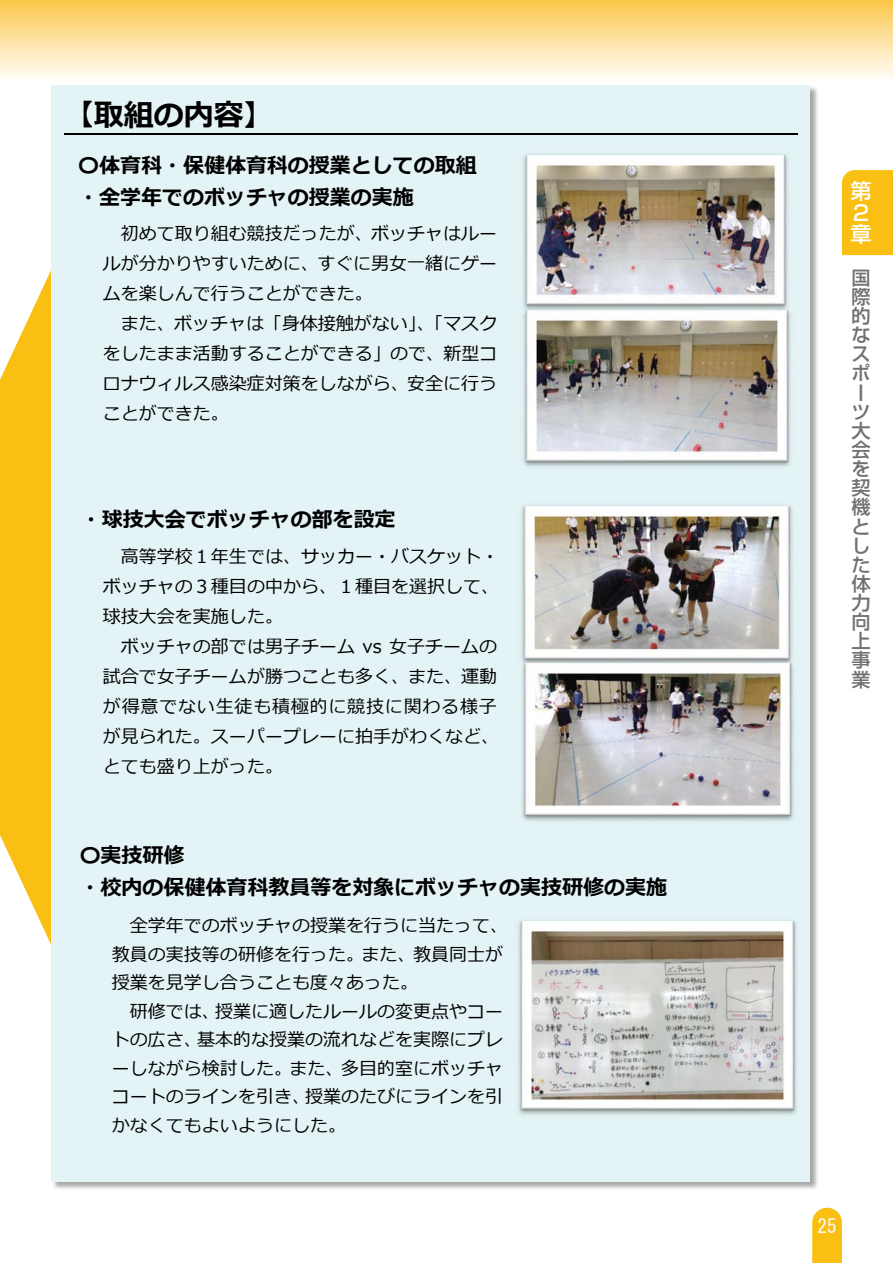
<style>
.page{position:relative;width:893px;height:1263px;background:#fff}
.page>*{position:absolute;margin:0;border:0;box-sizing:border-box;transform-origin:0 0}
.t1{font:700 30px "Meiryo";color:#000}
.t2{font:500 21.3px/21.3px "Shin Go Pro";color:#fff}
.t3{font:700 21px/32.4px "Meiryo";color:#000}
.t4{font:500 19.2px/19.2px "Shin Go Pro";color:#727171}
.t5{font:19.2px "MS Gothic";color:#fff}
.t6{font:18px/30px "Meiryo";color:#000;text-align:justify}
</style>
<div class="page">
<svg style="left:812px;top:1208px;width:30px;height:55px;background:#fac221"></svg>
<div style="left:842px;top:170px;width:51px;height:85px;background:#fabf13"></div>
<div style="left:0;top:0;width:893px;height:85px;background:linear-gradient(to bottom,#fbc74a,#fff)"></div>
<svg style="left:0;top:270px;width:51px;height:675px;fill:#fabf13"></svg>
<div style="left:51px;top:85px;width:768px;height:1106px;background:#000;opacity:.35"></div>
<div style="left:53px;top:92px;width:756px;height:1083px;background:#e4f3f5"></div>
<hr style="left:64px;top:134px;width:734px;height:1px;background:#000">
<img style="left:519px;top:150px;width:275px;height:321px">
<img style="left:517px;top:502px;width:280px;height:323px">
<img style="left:514px;top:916px;width:286px;height:203px">
<h1 class="t1" style="left:64px;top:94px;width:211px">【取組の内容】</h1>
<p class="t3" style="left:78px;top:150px;width:400px">〇体育科・保健体育科の授業としての取組・全学年でのボッチャの授業の実施</p>
<p class="t6" style="left:103px;top:219px;width:396px;text-indent:18px">初めて取り組む競技だったが、ボッチャはルールが分かりやすいために、すぐに男⼥⼀緒にゲームを楽しんで⾏うことができた。</p>
<p class="t6" style="left:103px;top:309px;width:396px;text-indent:18px">また、ボッチャは「⾝体接触がない」、「マスクをしたまま活動することができる」ので、新型コロナウィルス感染症対策をしながら、安全に⾏うことができた。</p>
<p class="t3" style="left:81px;top:504px;width:316px">・球技⼤会でボッチャの部を設定</p>
<p class="t6" style="left:103px;top:542px;width:398px;text-indent:18px">高等学校１年生では、サッカー・バスケット・ボッチャの３種目の中から、１種目を選択して、球技大会を実施した。</p>
<p class="t6" style="left:103px;top:632px;width:398px;text-align:left;text-indent:18px">ボッチャの部では男子チーム vs 女子チームの試合で女子チームが勝つことも多く、また、運動が得意でない生徒も積極的に競技に関わる様子が見られた。スーパープレーに拍手がわくなど、とても盛り上がった。</p>
<p class="t3" style="left:80px;top:840px;width:106px">〇実技研修</p>
<p class="t3" style="left:80px;top:872px;width:589px">・校内の保健体育科教員等を対象にボッチャの実技研修の実施</p>
<p class="t6" style="left:112px;top:912px;width:398px;line-height:28.5px;text-align:left;text-indent:18px">全学年でのボッチャの授業を⾏うに当たって、教員の実技等の研修を⾏った。また、教員同⼠が授業を⾒学し合うことも度々あった。</p>
<p class="t6" style="left:112px;top:998px;width:393px;line-height:28.5px;text-indent:18px">研修では、授業に適したルールの変更点やコートの広さ、基本的な授業の流れなどを実際にプレーしながら検討した。また、多⽬的室にボッチャコートのラインを引き、授業のたびにラインを引かなくてもよいようにした。</p>
<p class="t2" style="left:850px;top:178px;width:22px">第<br>２章</p>
<p class="t4" style="left:851px;top:266px;width:20px">国際的なスポーツ⼤会を契機とした体⼒向上事業</p>
<p class="t5" style="left:817px;top:1216px;width:21px">25</p>
</div>
